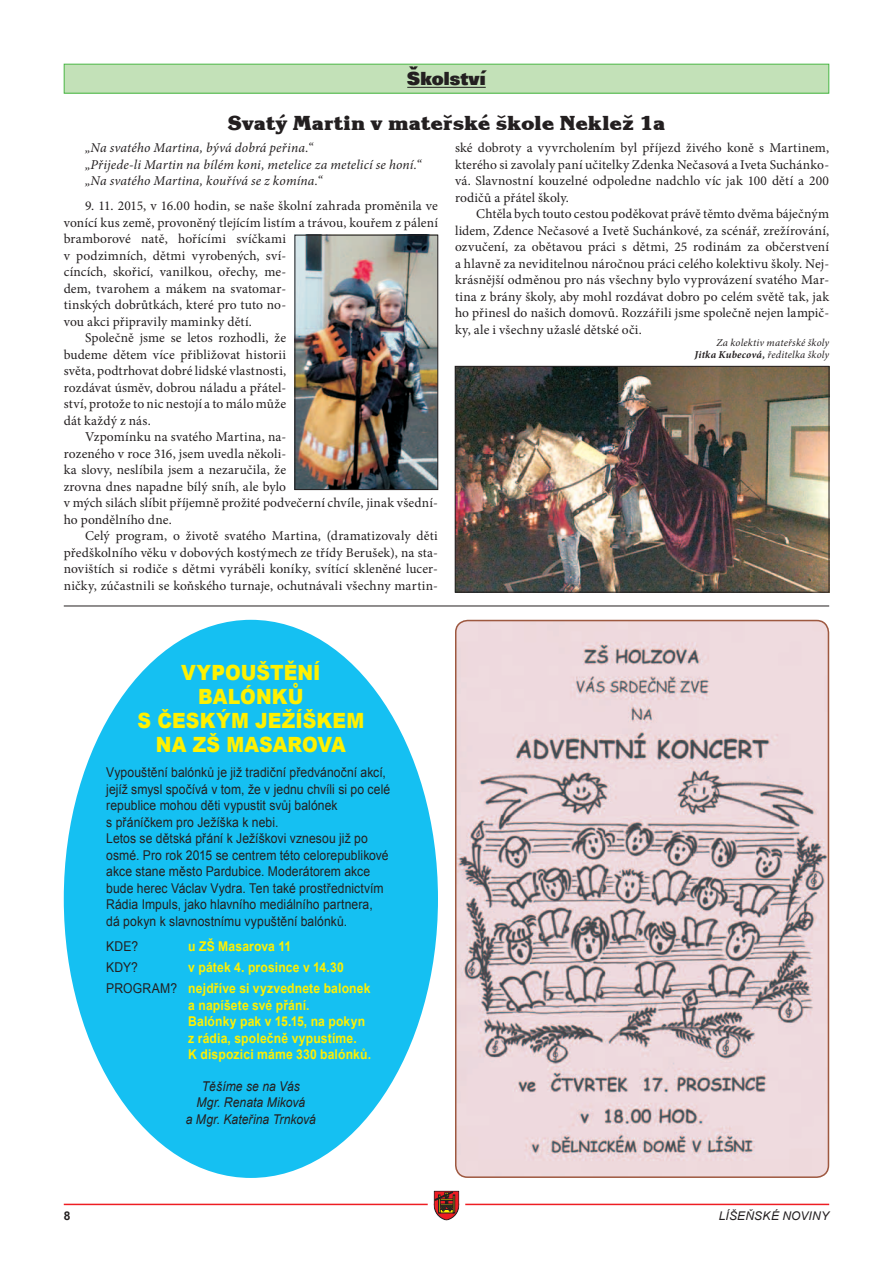
<style>
.page{position:relative;width:893px;height:1263px;background:#fff}
.page>*{position:absolute;margin:0;border:0;box-sizing:border-box;transform-origin:0 0}
.t1{font:900 21px/24px "Arial";letter-spacing:.005em;color:#fff101;text-align:center;scale:.9 1}
.t2{font:800 21px "Korinna Itc TEE";color:#231f20}
.t3{font:800 19.5px "Unitus DEE";letter-spacing:.01em;color:#231f20}
.t4{font:13.5px/16.5px "Minion Pro";letter-spacing:.01em;color:#231f20;text-align:justify}
.t5{font:13.5px/16.5px "Arial";letter-spacing:.005em;color:#231f20;scale:.9 1}
.t6{font:700 13.5px/16.5px "Arial";letter-spacing:.015em;color:#fff101;scale:.9 1}
.t7{font:italic 13.5px/16.5px "Minion Pro";letter-spacing:.01em;color:#231f20}
.t8{font:italic 13.5px/16.5px "Arial";letter-spacing:.005em;color:#231f20;text-align:center;scale:.9 1}
.t9{font:italic 12px "Arial";letter-spacing:.015em;color:#231f20}
.t10{font:700 12px "Arial";color:#231f20}
.t11{font:italic 10.5px/12px "Minion Pro";letter-spacing:.02em;color:#231f20;text-align:right}
.s1{font-weight:700}
.s2{font-weight:400;color:#231f20}
</style>
<div class="page">
<div style="left:64px;top:620px;width:374px;height:558px;background:#15c0f2;border-radius:50%"></div>
<hr style="left:64px;top:1204px;width:765px;height:1px;background:#ee1d23">
<svg style="left:425px;top:1190px;width:43px;height:31px"></svg>
<div style="left:64px;top:64px;width:765px;height:29px;background:#c3e1b8"></div>
<hr style="left:407px;top:87px;width:79px;height:1px;background:#231f20">
<div style="left:64px;top:64px;width:765px;height:30px;border:1px solid #4cb848"></div>
<img style="left:457px;top:368px;width:370px;height:222px">
<div style="left:455px;top:366px;width:374px;height:226px;border:1px solid #231f20"></div>
<img style="left:297px;top:237px;width:139px;height:251px">
<div style="left:295px;top:235px;width:143px;height:255px;border:1px solid #231f20"></div>
<img style="left:455px;top:620px;width:374px;height:558px">
<div style="left:455px;top:620px;width:374px;height:558px;border:2px solid #9e5940;border-radius:12px"></div>
<hr style="left:64px;top:606px;width:765px;height:1px;background:#231f20">
<h2 class="t3" style="left:407px;top:67px;width:80px">Školství</h2>
<h1 class="t2" style="left:228px;top:111px;width:439px">Svatý Martin v mateřské škole Neklež 1a</h1>
<p class="t4" style="left:455px;top:140px;width:376px">ské dobroty a vyvrcholením byl příjezd živého koně s Martinem, kterého si zavolaly paní učitelky Zdenka Nečasová a Iveta Suchánko&shy;vá. Slavnostní kouzelné odpoledne nadchlo víc jak 100 dětí a 200 rodičů a přátel školy.</p>
<p class="t4" style="left:455px;top:206px;width:376px;text-indent:21px">Chtěla bych touto cestou poděkovat právě těmto dvěma báječným lidem, Zdence Nečasové a Ivetě Suchánkové, za scénář, zrežírování, ozvučení, za obětavou práci s dětmi, 25 rodinám za občerstvení a hlavně za neviditelnou náročnou práci celého kolektivu školy. Nej&shy;krásnější odměnou pro nás všechny bylo vyprovázení svatého Mar&shy;tina z brány školy, aby mohl rozdávat dobro po celém světě tak, jak ho přinesl do našich domovů. Rozzářili jsme společně nejen lampič&shy;ky, ale i všechny užaslé dětské oči.</p>
<p class="t11" style="left:695px;top:336px;width:136px">Za kolektiv mateřské školy<br><span class="s1">Jitka Kubecová,</span> ředitelka školy</p>
<p class="t7" style="left:85px;top:140px;width:338px">„Na svatého Martina, bývá dobrá peřina.“<br>„Přijede-li Martin na bílém koni, metelice za metelicí se honí.“ „Na svatého Martina, kouřívá se z komína.“</p>
<p class="t4" style="left:85px;top:197px;width:354px">9. 11. 2015, v 16.00 hodin, se naše školní zahrada proměnila ve</p>
<p class="t4" style="left:64px;top:214px;width:376px">vonící kus země, provoněný tlejícím listím a trávou, kouřem z pálení</p>
<p class="t4" style="left:64px;top:230px;width:224px">bramborové natě, hořícími svíčkami</p>
<p class="t4" style="left:64px;top:247px;width:224px">v podzimních, dětmi vyrobených, sví-</p>
<p class="t4" style="left:64px;top:263px;width:224px">cíncích, skořicí, vanilkou, ořechy, me-</p>
<p class="t4" style="left:64px;top:280px;width:224px">dem, tvarohem a mákem na svatomar-</p>
<p class="t4" style="left:64px;top:296px;width:224px">tinských dobrůtkách, které pro tuto no-</p>
<p class="t4" style="left:64px;top:313px;width:190px">vou akci připravily maminky dětí.</p>
<p class="t4" style="left:85px;top:329px;width:203px">Společně jsme se letos rozhodli, že</p>
<p class="t4" style="left:64px;top:346px;width:224px">budeme dětem více přibližovat historii</p>
<p class="t4" style="left:64px;top:362px;width:224px">světa, podtrhovat dobré lidské vlastnosti,</p>
<p class="t4" style="left:64px;top:379px;width:224px">rozdávat úsměv, dobrou náladu a přátel-</p>
<p class="t4" style="left:64px;top:395px;width:224px">ství, protože to nic nestojí a to málo může</p>
<p class="t4" style="left:64px;top:412px;width:88px">dát každý z nás.</p>
<p class="t4" style="left:85px;top:428px;width:203px">Vzpomínku na svatého Martina, na-</p>
<p class="t4" style="left:64px;top:445px;width:224px">rozeného v roce 316, jsem uvedla několi-</p>
<p class="t4" style="left:64px;top:461px;width:224px">ka slovy, neslíbila jsem a nezaručila, že</p>
<p class="t4" style="left:64px;top:478px;width:224px">zrovna dnes napadne bílý sníh, ale bylo</p>
<p class="t4" style="left:64px;top:494px;width:376px">v mých silách slíbit příjemně prožité podvečerní chvíle, jinak všední-</p>
<p class="t4" style="left:64px;top:511px;width:110px">ho pondělního dne.</p>
<p class="t4" style="left:85px;top:527px;width:354px">Celý program, o životě svatého Martina, (dramatizovaly děti</p>
<p class="t4" style="left:64px;top:544px;width:376px">předškolního věku v dobových kostýmech ze třídy Berušek), na sta-</p>
<p class="t4" style="left:64px;top:560px;width:376px">novištích si rodiče s dětmi vyráběli koníky, svítící skleněné lucer-</p>
<p class="t4" style="left:64px;top:577px;width:376px">ničky, zúčastnili se koňského turnaje, ochutnávali všechny martin-</p>
<h1 class="t1" style="left:138px;top:660px;width:253px">VYPOUŠTĚNÍ<br>BALÓNKŮ<br>S ČESKÝM JEŽÍŠKEM<br>NA ZŠ MASAROVA</h1>
<p class="t5" style="left:106px;top:764px;width:317px">Vypouštění balónků je již tradiční předvánoční akcí, jejíž smysl spočívá v tom, že v jednu chvíli si po celé republice mohou děti vypustit svůj balónek<br>s přáníčkem pro Ježíška k nebi.<br>Letos se dětská přání k Ježíškovi vznesou již po osmé. Pro rok 2015 se centrem této celorepublikové akce stane město Pardubice. Moderátorem akce bude herec Václav Vydra. Ten také prostřednictvím Rádia Impuls, jako hlavního mediálního partnera,<br>dá pokyn k slavnostnímu vypuštění balónků.</p>
<p class="t5" style="left:106px;top:938px;width:37px">KDE?</p>
<p class="t6" style="left:188px;top:939px;width:116px">u ZŠ Masarova 11</p>
<p class="t5" style="left:106px;top:959px;width:37px">KDY?</p>
<p class="t6" style="left:106px;top:957px;width:295px;line-height:21px;text-indent:82px">v pátek 4. prosince v 14.30<br><span class="s2">PROGRAM?</span> nejdříve si vyzvednete balonek</p>
<p class="t6" style="left:188px;top:997px;width:205px">a napíšete své přání.<br>Balónky pak v 15.15, na pokyn z rádia, společně vypustíme.<br>K dispozici máme 330 balónků.</p>
<p class="t8" style="left:186px;top:1078px;width:146px">Těšíme se na Vás<br>Mgr. Renata Miková<br>a Mgr. Kateřina Trnková</p>
<p class="t10" style="left:64px;top:1208px;width:8px">8</p>
<p class="t9" style="left:719px;top:1208px;width:112px">líšeňské noviny</p>
</div>
